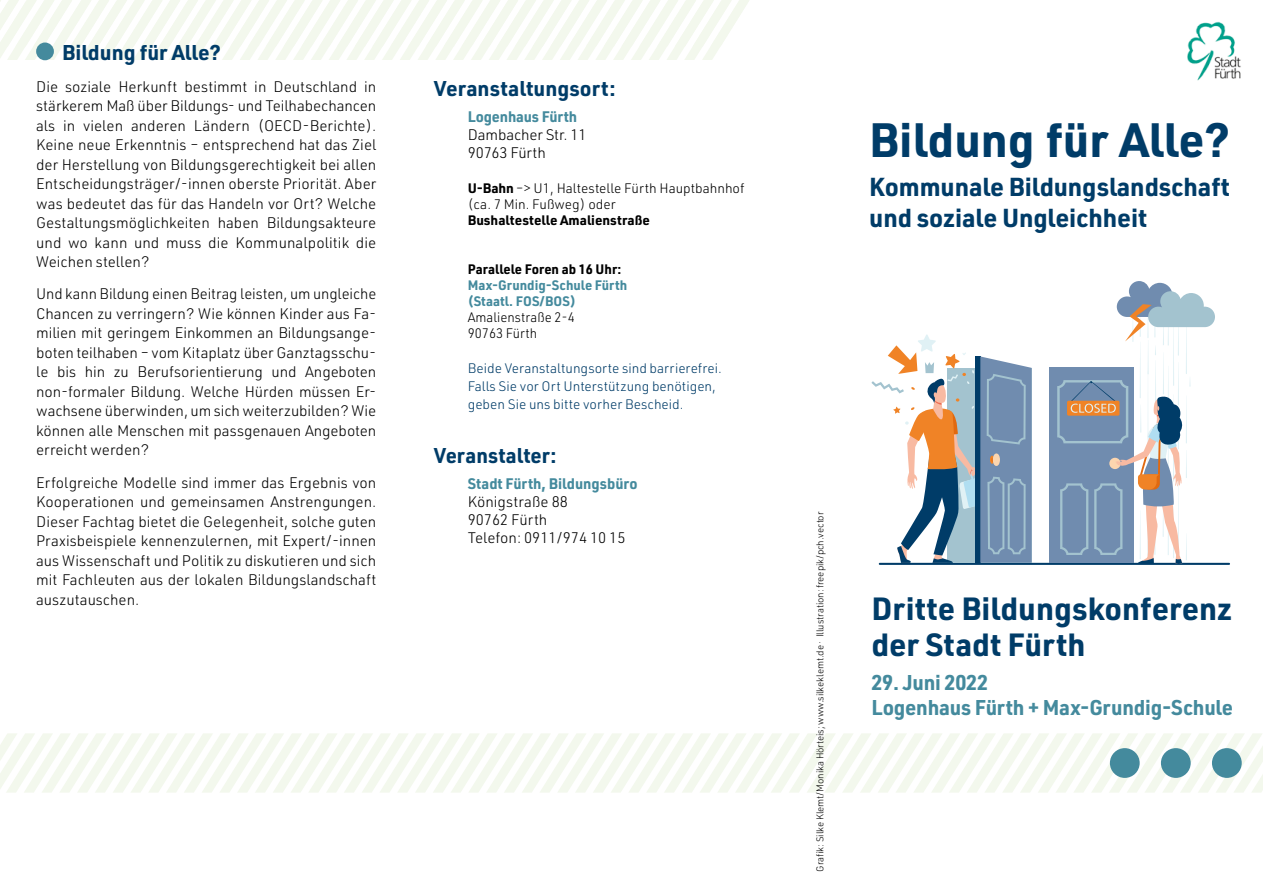
<style>
.page{position:relative;width:1263px;height:893px;background:#fff}
.page>*{position:absolute;margin:0;border:0;box-sizing:border-box;transform-origin:0 0}
.t1{font:700 47.25px "URWDIN";color:#003c68}
.t2{font:700 31.5px/36px "URWDIN";color:#003c68}
.t3{font:700 25.5px/30.6px "URWDIN";letter-spacing:-.005em;color:#003c68}
.t4{font:700 21px "URWDIN";color:#003c68}
.t5{font:700 21px/25.2px "URWDIN";letter-spacing:-.01em;color:#448a9d}
.t6{font:300 15px/19.5px "URWDIN";color:#000;text-align:justify}
.t7{font:700 15px "URWDIN";color:#448a9d}
.t8{font:300 13.5px/18px "URWDIN";color:#003c68}
.t9{font:300 13.5px/16.2px "URWDIN";color:#000}
.t10{font:700 13.5px "URWDIN";color:#000}
.t11{font:700 13.5px/16.2px "URWDIN";color:#448a9d}
.t12{font:300 9.75px "URWDIN";letter-spacing:-.01em;color:#000}
.s1{font-weight:700}
</style>
<div class="page">
<svg style="left:0;top:733px;width:1263px;height:60px"></svg>
<svg style="left:0;top:0;width:749px;height:60px"></svg>
<div style="left:1110px;top:748px;width:30px;height:30px;background:#448a9d;border-radius:50%"></div>
<div style="left:1161px;top:748px;width:30px;height:30px;background:#448a9d;border-radius:50%"></div>
<div style="left:1212px;top:748px;width:30px;height:30px;background:#448a9d;border-radius:50%"></div>
<img style="left:1188px;top:21px;width:53px;height:60px">
<div style="left:36px;top:43px;width:18px;height:17px;background:#448a9d;border-radius:50%"></div>
<hr style="left:879px;top:563px;width:351px;height:2px;background:#003c68">
<hr style="left:1178px;top:362px;width:1px;height:43px;background:#e0f1f5">
<hr style="left:1178px;top:319px;width:1px;height:37px;background:#e0f1f5">
<hr style="left:1168px;top:366px;width:1px;height:58px;background:#e0f1f5">
<hr style="left:1163px;top:352px;width:1px;height:42px;background:#e0f1f5">
<hr style="left:1155px;top:360px;width:1px;height:42px;background:#e0f1f5">
<hr style="left:1186px;top:317px;width:1px;height:57px;background:#e0f1f5">
<hr style="left:1140px;top:342px;width:1px;height:56px;background:#e0f1f5">
<hr style="left:1147px;top:371px;width:1px;height:121px;background:#e0f1f5">
<hr style="left:1147px;top:340px;width:2px;height:34px;background:#e0f1f5">
<hr style="left:1173px;top:321px;width:1px;height:65px;background:#e0f1f5">
<div style="left:1049px;top:368px;width:84px;height:195px;background:#708caf"></div>
<svg style="left:871px;top:334px;width:160px;height:231px"></svg>
<svg style="left:1117px;top:281px;width:98px;height:74px"></svg>
<svg style="left:1057px;top:377px;width:133px;height:188px"></svg>
<h3 class="t4" style="left:62px;top:38px;width:160px">Bildung für Alle?</h3>
<p class="t6" style="left:36px;top:76px;width:342px">Die soziale Herkunft bestimmt in Deutschland in stärkerem Maß über Bildungs- und Teilhabechancen als in vielen anderen Ländern (OECD-Berichte).<br>Keine neue Erkenntnis – entsprechend hat das Ziel der Herstellung von Bildungsgerechtigkeit bei allen Entscheidungsträger/-innen oberste Priorität. Aber was bedeutet das für das Handeln vor Ort? Welche Gestaltungsmöglichkeiten haben Bildungsakteure und wo kann und muss die Kommunalpolitik die Weichen stellen?</p>
<p class="t6" style="left:36px;top:284px;width:342px">Und kann Bildung einen Beitrag leisten, um ungleiche Chancen zu verringern? Wie können Kinder aus Fa&shy;milien mit geringem Einkommen an Bildungsange&shy;boten teilhaben – vom Kitaplatz über Ganztagsschu&shy;le bis hin zu Berufsorientierung und Angeboten non-formaler Bildung. Welche Hürden müssen Er&shy;wachsene überwinden, um sich weiterzubilden? Wie können alle Menschen mit passgenauen Angeboten erreicht werden?</p>
<p class="t6" style="left:36px;top:472px;width:342px">Erfolgreiche Modelle sind immer das Ergebnis von Kooperationen und gemeinsamen Anstrengungen.<br>Dieser Fachtag bietet die Gelegenheit, solche guten Praxisbeispiele kennenzulernen, mit Expert/-innen aus Wissenschaft und Politik zu diskutieren und sich mit Fachleuten aus der lokalen Bildungslandschaft auszutauschen.</p>
<h3 class="t4" style="left:434px;top:74px;width:183px">Veranstaltungsort:</h3>
<p class="t7" style="left:468px;top:107px;width:111px">Logenhaus Fürth</p>
<p class="t6" style="left:468px;top:126px;width:120px;line-height:18px">Dambacher Str. 11<br>90763 Fürth</p>
<p class="t9" style="left:468px;top:179px;width:278px"><span class="s1">U-Bahn</span> –&gt; U1, Haltestelle Fürth Hauptbahnhof (ca. 7 Min. Fußweg) oder</p>
<p class="t10" style="left:468px;top:211px;width:184px">Bushaltestelle Amalienstraße</p>
<p class="t10" style="left:468px;top:259px;width:155px">Parallele Foren ab 16 Uhr:</p>
<p class="t11" style="left:468px;top:276px;width:161px">Max-Grundig-Schule Fürth (Staatl. FOS/BOS)</p>
<p class="t9" style="left:468px;top:309px;width:109px">Amalienstraße 2-4<br>90763 Fürth</p>
<p class="t8" style="left:468px;top:358px;width:256px">Beide Veranstaltungsorte sind barrierefrei.<br>Falls Sie vor Ort Unterstützung benötigen, geben Sie uns bitte vorher Bescheid.</p>
<h3 class="t4" style="left:434px;top:441px;width:124px">Veranstalter:</h3>
<p class="t7" style="left:468px;top:473px;width:171px">Stadt Fürth, Bildungsbüro</p>
<p class="t6" style="left:468px;top:492px;width:159px;line-height:18px;text-align:left">Königstraße 88<br>90762 Fürth<br>Telefon: 0911/974 10 15</p>
<h1 class="t1" style="left:869px;top:108px;width:362px">Bildung für Alle?</h1>
<h3 class="t3" style="left:869px;top:171px;width:362px">Kommunale Bildungslandschaft und soziale Ungleichheit</h3>
<p class="t12" style="left:814px;top:872px;width:361px;rotate:-90deg">Grafik: Silke Klemt/Monika Hörteis; www.silkeklemt.de · Illustration: freepik/pch.vector</p>
<h2 class="t2" style="left:871px;top:590px;width:363px">Dritte Bildungskonferenz der Stadt Fürth</h2>
<h3 class="t5" style="left:871px;top:669px;width:363px">29. Juni 2022<br>Logenhaus Fürth + Max-Grundig-Schule</h3>
</div>
